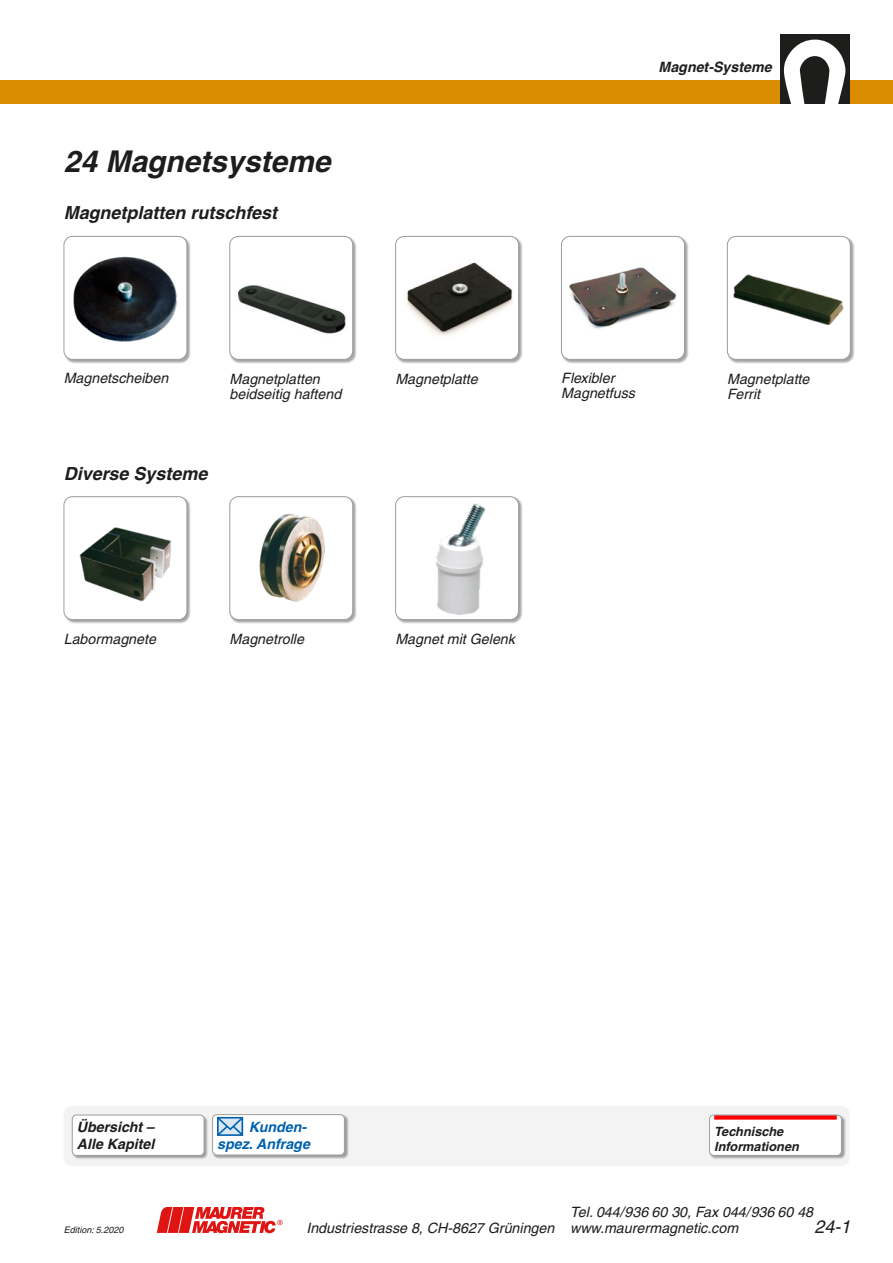
<style>
.page{position:relative;width:893px;height:1263px;background:#fff}
.page>*{position:absolute;margin:0;border:0;box-sizing:border-box;transform-origin:0 0}
.t1{font:italic 700 30px "Helvetica";color:#1d1d1b}
.t2{font:italic 700 18px "Helvetica";color:#1d1d1b}
.t3{font:italic 18px "Helvetica";color:#1d1d1b}
.t4{font:italic 14.25px/15px "Helvetica";color:#1d1d1b}
.t5{font:italic 700 14.25px/16.5px "Helvetica";color:#1d1d1b}
.t6{font:italic 700 14.25px/16.5px "Helvetica";color:#0061ae;text-align:right}
.t7{font:italic 700 12.75px/15px "Helvetica";color:#1d1d1b}
.t8{font:italic 9px "Helvetica";color:#1d1d1b}
</style>
<div class="page">
<div style="left:0;top:81px;width:893px;height:23px;background:#da8d00"></div>
<div style="left:780px;top:34px;width:70px;height:70px;background:#1d1d1b"></div>
<svg style="left:784px;top:40px;width:61px;height:64px"></svg>
<svg style="left:157px;top:1207px;width:125px;height:26px"></svg>
<div style="left:64px;top:236px;width:127px;height:128px;background:#1d1d1b;opacity:.4"></div>
<div style="left:64px;top:236px;width:123px;height:123px;background:#fff;border-radius:9px"></div>
<div style="left:64px;top:236px;width:123px;height:124px;border:1px solid #9d9d9c;border-radius:9px"></div>
<div style="left:64px;top:496px;width:127px;height:128px;background:#1d1d1b;opacity:.4"></div>
<div style="left:64px;top:497px;width:123px;height:123px;background:#fff;border-radius:9px"></div>
<div style="left:64px;top:496px;width:123px;height:124px;border:1px solid #9d9d9c;border-radius:9px"></div>
<div style="left:230px;top:496px;width:127px;height:128px;background:#1d1d1b;opacity:.4"></div>
<div style="left:230px;top:497px;width:123px;height:123px;background:#fff;border-radius:9px"></div>
<div style="left:229px;top:496px;width:124px;height:124px;border:1px solid #9d9d9c;border-radius:9px"></div>
<div style="left:395px;top:496px;width:128px;height:128px;background:#1d1d1b;opacity:.4"></div>
<div style="left:396px;top:497px;width:123px;height:123px;background:#fff;border-radius:9px"></div>
<div style="left:395px;top:496px;width:124px;height:124px;border:1px solid #9d9d9c;border-radius:9px"></div>
<div style="left:230px;top:236px;width:127px;height:128px;background:#1d1d1b;opacity:.4"></div>
<div style="left:230px;top:236px;width:123px;height:123px;background:#fff;border-radius:9px"></div>
<div style="left:229px;top:236px;width:124px;height:124px;border:1px solid #9d9d9c;border-radius:9px"></div>
<div style="left:395px;top:236px;width:128px;height:128px;background:#1d1d1b;opacity:.4"></div>
<div style="left:396px;top:236px;width:123px;height:123px;background:#fff;border-radius:9px"></div>
<div style="left:395px;top:236px;width:124px;height:124px;border:1px solid #9d9d9c;border-radius:9px"></div>
<div style="left:561px;top:236px;width:128px;height:128px;background:#1d1d1b;opacity:.4"></div>
<div style="left:561px;top:236px;width:123px;height:123px;background:#fff;border-radius:9px"></div>
<div style="left:561px;top:236px;width:124px;height:124px;border:1px solid #9d9d9c;border-radius:9px"></div>
<div style="left:727px;top:236px;width:128px;height:128px;background:#1d1d1b;opacity:.4"></div>
<div style="left:727px;top:236px;width:123px;height:123px;background:#fff;border-radius:9px"></div>
<div style="left:727px;top:236px;width:124px;height:124px;border:1px solid #9d9d9c;border-radius:9px"></div>
<img style="left:569px;top:267px;width:108px;height:62px">
<img style="left:73px;top:256px;width:104px;height:86px">
<img style="left:79px;top:527px;width:93px;height:75px">
<img style="left:259px;top:513px;width:66px;height:89px">
<img style="left:416px;top:496px;width:82px;height:128px">
<img style="left:237px;top:285px;width:109px;height:49px">
<img style="left:727px;top:268px;width:123px;height:61px">
<img style="left:406px;top:247px;width:113px;height:103px">
<div style="left:64px;top:1105px;width:786px;height:61px;background:#f3f3f3;border-radius:9px"></div>
<div style="left:212px;top:1114px;width:137px;height:45px;background:#1d1d1b;opacity:.4"></div>
<div style="left:213px;top:1114px;width:131px;height:41px;background:#fff;border-radius:4px"></div>
<div style="left:212px;top:1114px;width:133px;height:41px;border:1px solid #9d9d9c;border-radius:4px"></div>
<svg style="left:216px;top:1115px;width:29px;height:21px"></svg>
<div style="left:72px;top:1115px;width:137px;height:44px;background:#1d1d1b;opacity:.4"></div>
<div style="left:72px;top:1115px;width:132px;height:40px;background:#fff;border-radius:4px"></div>
<div style="left:72px;top:1115px;width:132px;height:41px;border:1px solid #9d9d9c;border-radius:4px"></div>
<div style="left:709px;top:1115px;width:137px;height:44px;background:#1d1d1b;opacity:.4"></div>
<div style="left:710px;top:1115px;width:131px;height:40px;background:#fff;border-radius:4px"></div>
<hr style="left:714px;top:1115px;width:123px;height:4px;background:#f00">
<div style="left:709px;top:1115px;width:133px;height:41px;border:1px solid #9d9d9c;border-radius:4px"></div>
<h1 class="t1" style="left:64px;top:143px;width:268px">24 Magnetsysteme</h1>
<p class="t2" style="left:64px;top:202px;width:215px">Magnetplatten rutschfest</p>
<p class="t5" style="left:659px;top:59px;width:115px">Magnet-Systeme</p>
<p class="t4" style="left:64px;top:371px;width:106px">Magnetscheiben</p>
<p class="t4" style="left:395px;top:371px;width:84px">Magnetplatte</p>
<p class="t4" style="left:230px;top:371px;width:113px">Magnetplatten beidseitig haftend</p>
<p class="t2" style="left:64px;top:462px;width:145px">Diverse Systeme</p>
<p class="t4" style="left:561px;top:371px;width:75px">Flexibler<br>Magnetfuss</p>
<p class="t4" style="left:64px;top:631px;width:94px">Labormagnete</p>
<p class="t4" style="left:230px;top:631px;width:76px">Magnetrolle</p>
<p class="t4" style="left:395px;top:631px;width:121px">Magnet mit Gelenk</p>
<p class="t4" style="left:727px;top:371px;width:84px">Magnetplatte<br>Ferrit</p>
<p class="t5" style="left:77px;top:1119px;width:79px">Übersicht –<br>Alle Kapitel</p>
<p class="t7" style="left:714px;top:1123px;width:86px">Technische<br>Informationen</p>
<p class="t6" style="left:217px;top:1118px;width:94px">Kunden&shy;spez. Anfrage</p>
<p class="t4" style="left:306px;top:1204px;width:508px;line-height:15.8px;text-indent:264px">Tel. 044/936 60 30, Fax 044/936 60 48<br>Industriestrasse 8, CH-8627 Grüningen www.maurermagnetic.com</p>
<p class="t8" style="left:64px;top:1224px;width:61px">Edition: 5.2020</p>
<p class="t3" style="left:814px;top:1216px;width:38px">24-1</p>
</div>
